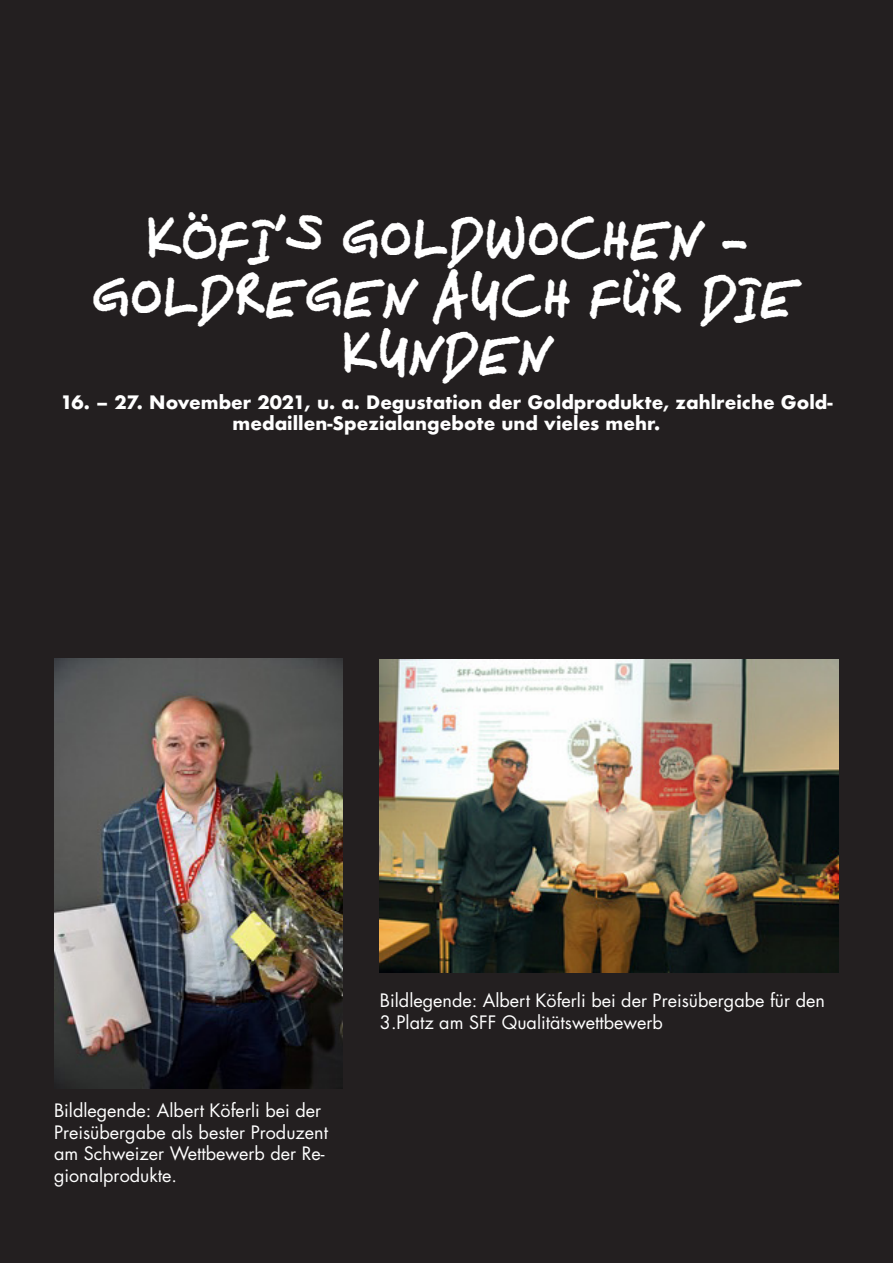
<style>
.page{position:relative;width:893px;height:1263px;background:#231f20}
.page>*{position:absolute;margin:0;border:0;box-sizing:border-box;transform-origin:0 0}
.t1{font:700 34.5px/57px "Kferli Handschrift";color:#fff;text-align:center}
.t2{font:18px/21.6px "Futura";color:#fff}
.t3{font:700 18px/21.6px "Futura";color:#fff;text-align:center}
</style>
<div class="page">
<img style="left:55px;top:658px;width:287px;height:430px">
<img style="left:380px;top:660px;width:459px;height:313px">
<p class="t1" style="left:93px;top:211px;width:709px">KÖFI’S GOLDWOCHEN -<br>GOLDREGEN AUCH FÜR DIE<br>KUNDEN</p>
<p class="t3" style="left:60px;top:391px;width:774px">16. – 27. November 2021, u. a. Degustation der Goldprodukte, zahlreiche Gold&shy;medaillen-Spezialangebote und vieles mehr.</p>
<p class="t2" style="left:54px;top:1100px;width:276px">Bildlegende: Albert Köferli bei der<br>Preisübergabe als bester Produzent am Schweizer Wettbewerb der Re&shy;gionalprodukte.</p>
<p class="t2" style="left:380px;top:990px;width:446px">Bildlegende: Albert Köferli bei der Preisübergabe für den<br>3.Platz am SFF Qualitätswettbewerb</p>
</div>
